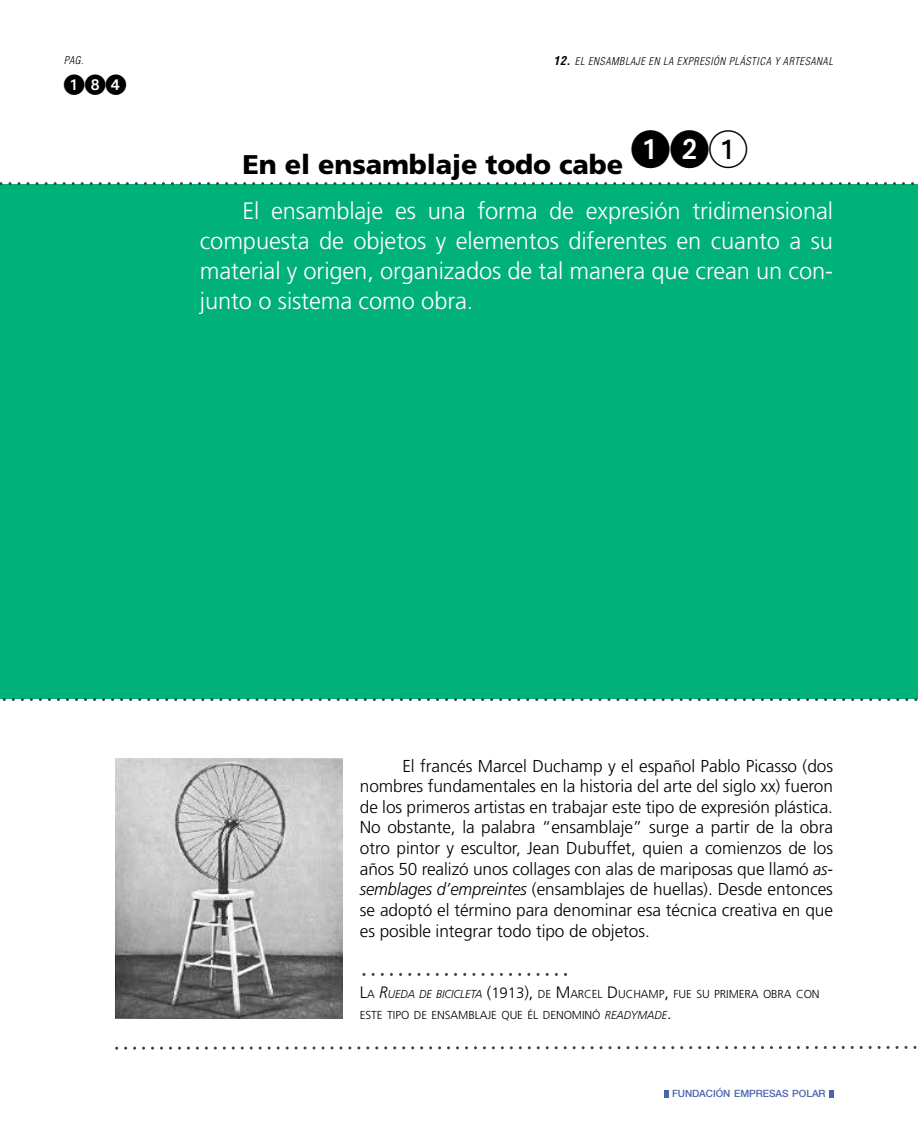
<style>
.page{position:relative;width:918px;height:1130px;background:#fff}
.page>*{position:absolute;margin:0;border:0;box-sizing:border-box;transform-origin:0 0}
.t1{font:900 27px "Frutiger LT Std";letter-spacing:-.005em;color:#000}
.t2{font:300 23.7px/30px "Frutiger LT Std";letter-spacing:-.005em;color:#fff;text-align:justify}
.t3{font:21px "European Pi One";color:#000}
.t4{font:300 17.25px/20.7px "Frutiger LT Std";letter-spacing:-.005em;color:#000;text-align:justify}
.t5{font:300 11.55px/20.7px "Frutiger LT Std";letter-spacing:-.005em;color:#000}
.t6{font:italic 300 condensed 10.5px "Helvetica LT Std";letter-spacing:.05em;color:#000}
.t7{font:500 10.05px "Helvetica Neue";letter-spacing:-.005em;color:#4a65af}
.s1{font-weight:700;font-size:12px}
.s2{font-style:italic}
.s3{font-size:16.5px}
.s4{font-style:italic;font-size:16.5px}
.s5{font-size:15px}
</style>
<div class="page">
<div style="left:0;top:184px;width:918px;height:515px;background:#00b279"></div>
<svg style="left:124px;top:1046px;width:792px;height:3px"></svg>
<svg style="left:362px;top:973px;width:205px;height:3px"></svg>
<svg style="left:829px;top:1090px;width:5px;height:7px"></svg>
<svg style="left:664px;top:1090px;width:4px;height:7px"></svg>
<img style="left:115px;top:758px;width:228px;height:260px">
<p class="t6" style="left:64px;top:54px;width:21px">PAG.</p>
<p class="t6" style="left:553px;top:55px;width:281px"><span class="s1">12.</span> EL ENSAMBLAJE EN LA EXPRESIÓN PLÁSTICA Y ARTESANAL</p>
<p class="t3" style="left:64px;top:73px;width:64px">184</p>
<h1 class="t1" style="left:242px;top:148px;width:507px">en el ensamblaje todo cabe <sup>12</sup><sup>1</sup></h1>
<h2 class="t2" style="left:200px;top:196px;width:635px;text-indent:43px">El ensamblaje es una forma de expresión tridimensional compuesta de objetos y elementos diferentes en cuanto a su material y origen, organizados de tal manera que crean un con&shy;junto o sistema como obra.</h2>
<p class="t4" style="left:360px;top:755px;width:475px;text-indent:43px">El francés Marcel Duchamp y el español Pablo Picasso (dos nombres fundamentales en la historia del arte del siglo xx) fueron de los primeros artistas en trabajar este tipo de expresión plástica.<br>No obstante, la palabra “ensamblaje” surge a partir de la obra otro pintor y escultor, Jean Dubuffet, quien a comienzos de los años 50 realizó unos collages con alas de mariposas que llamó <span class="s2">as&shy;semblages d’empreintes</span> (ensamblajes de huellas). Desde entonces se adoptó el término para denominar esa técnica creativa en que es posible integrar todo tipo de objetos.</p>
<p class="t5" style="left:360px;top:984px;width:461px"><span class="s3">L</span>A <span class="s4">R</span><span class="s2">UEDA DE BICICLETA</span> <span class="s3">(</span><span class="s5">1913</span><span class="s3">),</span> DE <span class="s3">M</span>ARCEL <span class="s3">D</span>UCHAMP<span class="s3">,</span> FUE SU PRIMERA OBRA CON<br>ESTE TIPO DE ENSAMBLAJE QUE ÉL DENOMINÓ <span class="s2">READYMADE</span><span class="s3">.</span></p>
<p class="t7" style="left:672px;top:1085px;width:155px">FUNDACIÓN EMPRESAS POLAR</p>
</div>
